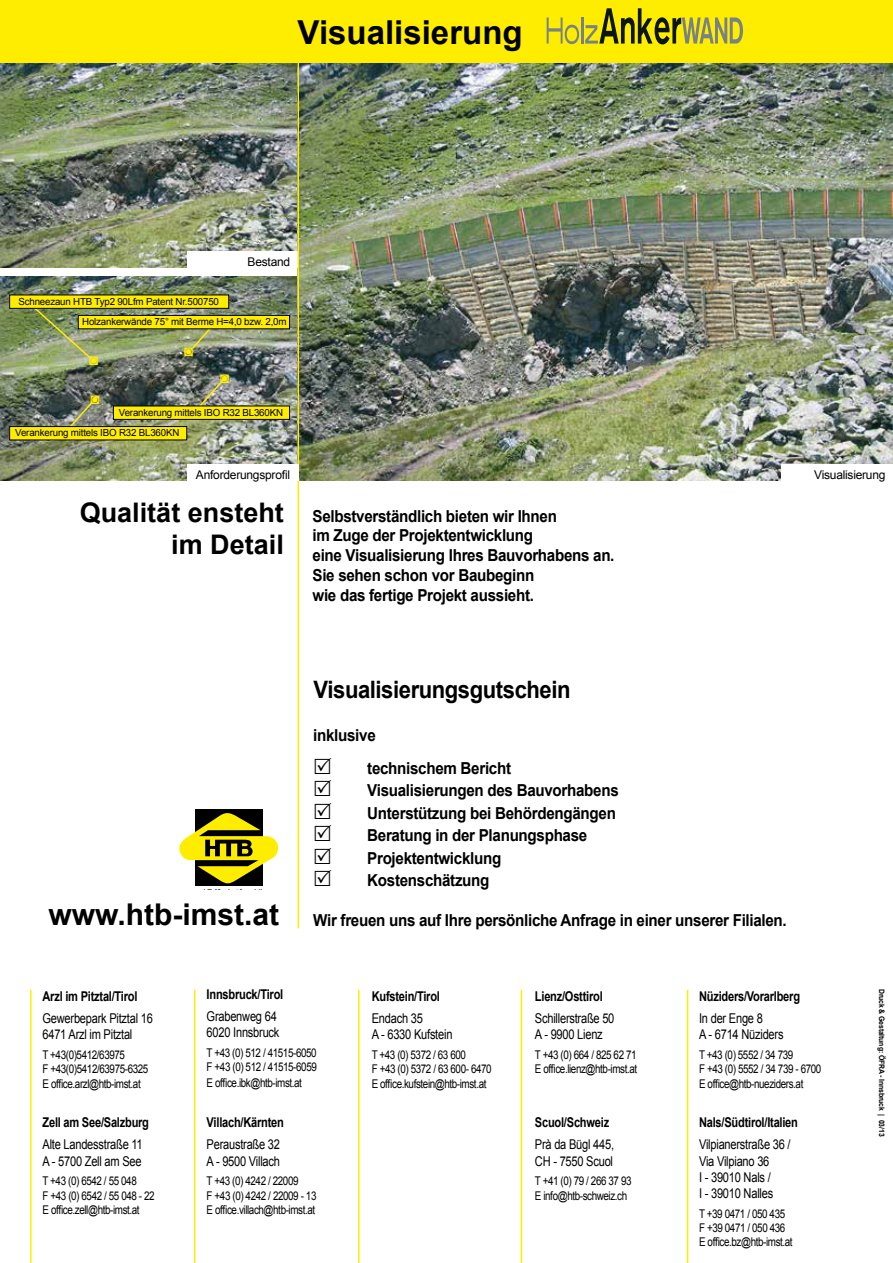
<style>
.page{position:relative;width:893px;height:1263px;background:#fff}
.page>*{position:absolute;margin:0;border:0;box-sizing:border-box;transform-origin:0 0}
.t1{font:700 33px "Arial";color:#000}
.t2{font:700 30px "Arial";color:#000}
.t3{font:700 27px/32.4px "Arial";color:#000;text-align:right}
.t4{font:700 24px "Arial";letter-spacing:-.02em;color:#000;scale:.92 1}
.t5{font:700 16.5px/19.8px "Arial";letter-spacing:-.02em;color:#000;scale:.92 1}
.t6{font:15px "Times New Roman";color:#ffed00}
.t7{font:13.5px/16.2px "Arial";letter-spacing:-.02em;color:#000;scale:.82 1}
.t8{font:700 13.5px "Arial";letter-spacing:-.02em;color:#000;scale:.82 1}
.t9{font:12px/14.4px "Arial";letter-spacing:-.04em;color:#000;scale:.82 1}
.t10{font:12px "Arial";letter-spacing:-.02em;color:#000}
.t11{font:9.75px "Arial";letter-spacing:-.02em;color:#000}
.t12{font:700 7.5px "Arial";letter-spacing:-.02em;color:#000;scale:.92 1}
</style>
<div class="page">
<div style="left:0;top:0;width:893px;height:64px;background:#ffed00"></div>
<img style="left:0;top:64px;width:298px;height:204px">
<img style="left:0;top:276px;width:298px;height:204px">
<img style="left:299px;top:64px;width:594px;height:416px">
<svg style="left:68px;top:401px;width:26px;height:25px"></svg>
<svg style="left:190px;top:329px;width:26px;height:21px"></svg>
<svg style="left:32px;top:309px;width:60px;height:51px;background:#8e9e6a"></svg>
<div style="left:10px;top:426px;width:177px;height:14px;background:#ffed00"></div>
<div style="left:9px;top:426px;width:178px;height:14px;border:1px solid #000"></div>
<svg style="left:198px;top:380px;width:25px;height:26px"></svg>
<div style="left:113px;top:406px;width:177px;height:13px;background:#ffed00"></div>
<div style="left:113px;top:406px;width:177px;height:14px;border:1px solid #000"></div>
<div style="left:78px;top:315px;width:212px;height:14px;background:#ffed00"></div>
<div style="left:78px;top:315px;width:212px;height:14px;border:1px solid #000"></div>
<div style="left:10px;top:295px;width:219px;height:13px;background:#ffed00"></div>
<div style="left:9px;top:295px;width:220px;height:14px;border:1px solid #000"></div>
<div style="left:187px;top:251px;width:111px;height:17px;background:#fff"></div>
<hr style="left:298px;top:60px;width:1px;height:868px;background:#ffed00">
<div style="left:187px;top:464px;width:111px;height:17px;background:#fff"></div>
<div style="left:782px;top:464px;width:111px;height:17px;background:#fff"></div>
<div style="left:195px;top:810px;width:68px;height:76px;background:#000"></div>
<svg style="left:179px;top:813px;width:99px;height:71px"></svg>
<svg style="left:547px;top:17px;width:32px;height:27px"></svg>
<hr style="left:581px;top:17px;width:2px;height:27px;background:#788285">
<svg style="left:585px;top:8px;width:158px;height:36px"></svg>
<hr style="left:30px;top:990px;width:2px;height:273px;background:#ffed00">
<hr style="left:194px;top:990px;width:1px;height:273px;background:#ffed00">
<hr style="left:358px;top:990px;width:2px;height:273px;background:#ffed00">
<hr style="left:521px;top:990px;width:1px;height:273px;background:#ffed00">
<hr style="left:687px;top:990px;width:1px;height:273px;background:#ffed00">
<h1 class="t1" style="left:298px;top:10px;width:226px">Visualisierung</h1>
<p class="t11" style="left:19px;top:295px;width:202px">Schneezaun HTB Typ2 90Lfm Patent Nr.500750</p>
<p class="t10" style="left:248px;top:254px;width:44px">Bestand</p>
<p class="t11" style="left:82px;top:315px;width:206px">Holzankerwände 75° mit Berme H=4,0 bzw. 2,0m</p>
<p class="t6" style="left:89px;top:350px;width:11px">◙</p>
<p class="t6" style="left:91px;top:388px;width:11px">◙</p>
<p class="t6" style="left:184px;top:341px;width:11px">◙</p>
<p class="t6" style="left:220px;top:368px;width:11px">◙</p>
<p class="t11" style="left:119px;top:406px;width:166px">Verankerung mittels IBO R32 BL360KN</p>
<p class="t11" style="left:15px;top:426px;width:166px">Verankerung mittels IBO R32 BL360KN</p>
<p class="t10" style="left:196px;top:467px;width:96px">Anforderungsprofil</p>
<p class="t10" style="left:814px;top:467px;width:73px">Visualisierung</p>
<h3 class="t3" style="left:80px;top:497px;width:206px">Qualität ensteht im Detail</h3>
<h3 class="t5" style="left:313px;top:506px;width:330px">Selbstverständlich bieten wir Ihnen<br>im Zuge der Projektentwicklung<br>eine Visualisierung Ihres Bauvorhabens an.<br>Sie sehen schon vor Baubeginn<br>wie das fertige Projekt aussieht.</h3>
<h2 class="t2" style="left:49px;top:894px;width:232px">www.htb-imst.at</h2>
<h3 class="t4" style="left:314px;top:673px;width:281px">Visualisierungsgutschein</h3>
<h3 class="t5" style="left:367px;top:719px;width:158px;line-height:33px;text-indent:-54px">inklusive<br>technischem Bericht</h3>
<h3 class="t5" style="left:367px;top:780px;width:275px;line-height:22.5px">Visualisierungen des Bauvorhabens<br>Unterstützung bei Behördengängen<br>Beratung in der Planungsphase<br>Projektentwicklung<br>Kostenschätzung</h3>
<h3 class="t5" style="left:313px;top:911px;width:516px">Wir freuen uns auf Ihre persönliche Anfrage in einer unserer Filialen.</h3>
<p class="t8" style="left:43px;top:987px;width:117px">Arzl im Pitztal/Tirol</p>
<p class="t7" style="left:43px;top:1010px;width:136px">Gewerbepark Pitztal 16<br>6471 Arzl im Pitztal</p>
<p class="t9" style="left:43px;top:1047px;width:131px">T +43(0)5412/63975<br>F +43(0)5412/63975-6325<br>E office.arzl@htb-imst.at</p>
<p class="t8" style="left:43px;top:1113px;width:131px">Zell am See/Salzburg</p>
<p class="t7" style="left:43px;top:1137px;width:124px">Alte Landesstraße 11<br>A - 5700 Zell am See</p>
<p class="t9" style="left:43px;top:1174px;width:138px">T +43 (0) 6542 / 55 048<br>F +43 (0) 6542 / 55 048 - 22<br>E office.zell@htb-imst.at</p>
<p class="t8" style="left:207px;top:985px;width:95px">Innsbruck/Tirol</p>
<p class="t7" style="left:207px;top:1008px;width:90px">Grabenweg 64<br>6020 Innsbruck</p>
<p class="t9" style="left:207px;top:1045px;width:136px">T +43 (0) 512 / 41515-6050<br>F +43 (0) 512 / 41515-6059</p>
<p class="t9" style="left:207px;top:1076px;width:118px">E office.ibk@htb-imst.at</p>
<p class="t8" style="left:207px;top:1113px;width:96px">Villach/Kärnten</p>
<p class="t7" style="left:207px;top:1137px;width:91px">Peraustraße 32<br>A - 9500 Villach</p>
<p class="t9" style="left:207px;top:1174px;width:135px">T +43 (0) 4242 / 22009<br>F +43 (0) 4242 / 22009 - 13<br>E office.villach@htb-imst.at</p>
<p class="t8" style="left:372px;top:987px;width:85px">Kufstein/Tirol</p>
<p class="t7" style="left:372px;top:1010px;width:100px">Endach 35<br>A - 6330 Kufstein</p>
<p class="t9" style="left:372px;top:1047px;width:148px">T +43 (0) 5372 / 63 600<br>F +43 (0) 5372 / 63 600- 6470<br>E office.kufstein@htb-imst.at</p>
<p class="t8" style="left:535px;top:987px;width:84px">Lienz/Osttirol</p>
<p class="t7" style="left:535px;top:1010px;width:98px">Schillerstraße 50<br>A - 9900 Lienz</p>
<p class="t9" style="left:535px;top:1047px;width:126px">T +43 (0) 664 / 825 62 71<br>E office.lienz@htb-imst.at</p>
<p class="t8" style="left:535px;top:1113px;width:92px">Scuol/Schweiz</p>
<p class="t7" style="left:535px;top:1137px;width:98px">Prà da Bügl 445,<br>CH - 7550 Scuol</p>
<p class="t9" style="left:535px;top:1174px;width:119px">T +41 (0) 79 / 266 37 93<br>E info@htb-schweiz.ch</p>
<p class="t8" style="left:699px;top:987px;width:125px">Nüziders/Vorarlberg</p>
<p class="t7" style="left:699px;top:1010px;width:104px">In der Enge 8<br>A - 6714 Nüziders</p>
<p class="t9" style="left:699px;top:1047px;width:151px">T +43 (0) 5552 / 34 739<br>F +43 (0) 5552 / 34 739 - 6700<br>E office@htb-nueziders.at</p>
<p class="t8" style="left:699px;top:1113px;width:122px">Nals/Südtirol/Italien</p>
<p class="t7" style="left:699px;top:1137px;width:113px">Vilpianerstraße 36 /<br>Via Vilpiano 36<br>I - 39010 Nals /<br>I - 39010 Nalles</p>
<p class="t9" style="left:699px;top:1206px;width:116px">T +39 0471 / 050 435<br>F +39 0471 / 050 436<br>E office.bz@htb-imst.at</p>
<p class="t12" style="left:887px;top:989px;width:162px;rotate:90deg">Druck &amp; Gestaltung: ÖFRA - Innsbruck | 03/13</p>
</div>
